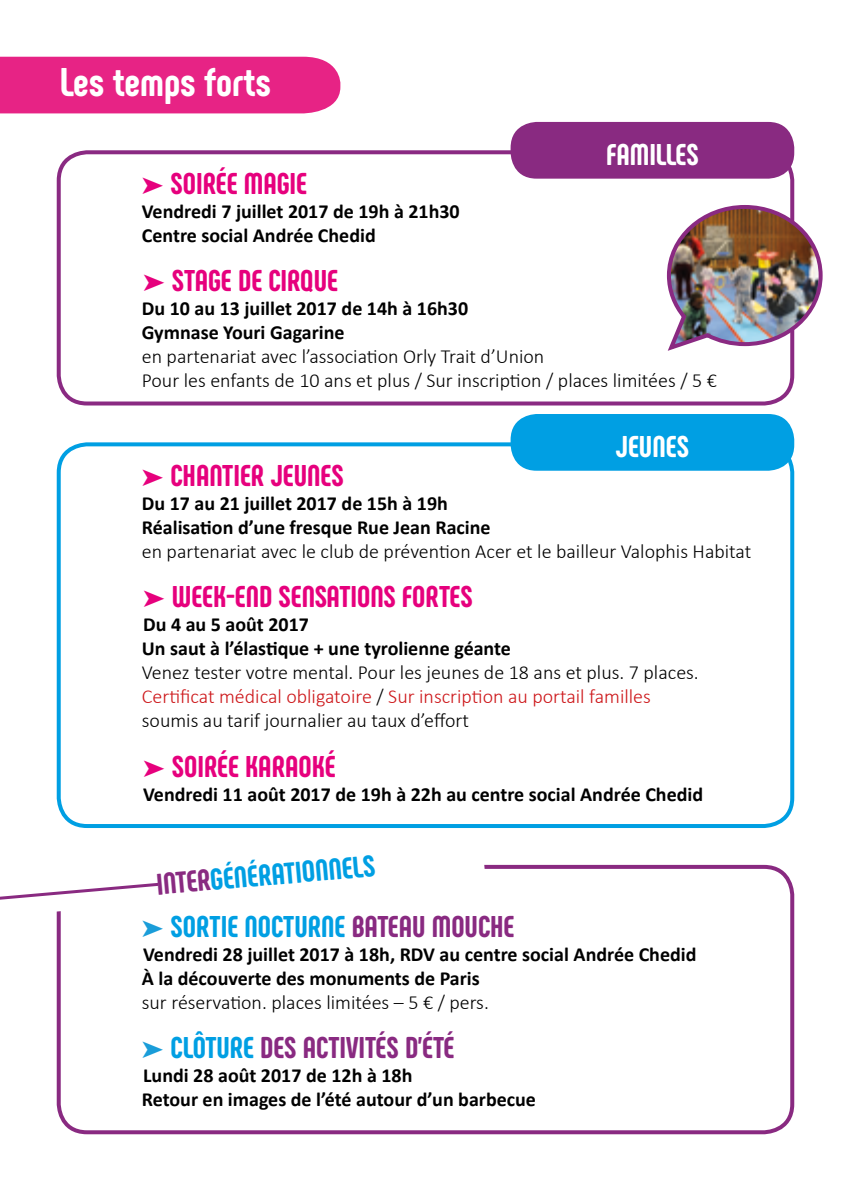
<style>
.page{position:relative;width:851px;height:1191px;background:#fff}
.page>*{position:absolute;margin:0;border:0;box-sizing:border-box;transform-origin:0 0}
.t1{font:800 40px "Phenomena";color:#fff}
.t2{font:800 30px "Phenomena";color:#e6007d}
.t3{font:800 30px "Phenomena";color:#009fe3}
.t4{font:800 30px "Phenomena";color:#892a81}
.t5{font:800 30px "Phenomena";color:#fff}
.t6{font:700 20px/24px "Calibri";color:#000}
.t7{font:300 20px/24px "Calibri";color:#000}
.s1{color:#cd171a}
.s2{color:#892a81}
.s3{color:#1a9dd9}
.s4{color:#009fe3}
</style>
<div class="page">
<div style="left:57px;top:865px;width:737px;height:269px;border:4px solid #892a81;border-radius:28px"></div>
<div style="left:57px;top:442px;width:737px;height:386px;border:4px solid #009fe3;border-radius:28px"></div>
<div style="left:510px;top:414px;width:284px;height:57px;background:#009fe3;border-radius:26px"></div>
<svg style="left:0;top:864px;width:485px;height:48px"></svg>
<div style="left:57px;top:150px;width:737px;height:255px;border:4px solid #8a2a82;border-radius:28px"></div>
<div style="left:510px;top:122px;width:284px;height:57px;background:#892a81;border-radius:26px"></div>
<div style="left:0;top:57px;width:340px;height:56px;background:#e72385"></div>
<img style="left:666px;top:203px;width:157px;height:151px">
<h1 class="t1" style="left:60px;top:57px;width:213px">Les temps forts</h1>
<h2 class="t5" style="left:606px;top:136px;width:94px">FAMILLES</h2>
<h2 class="t2" style="left:142px;top:164px;width:167px">➤ SOIRÉE MAGIE</h2>
<p class="t6" style="left:142px;top:199px;width:319px">Vendredi 7 juillet 2017 de 19h à 21h30<br>Centre social Andrée Chedid</p>
<h2 class="t2" style="left:143px;top:262px;width:196px">➤ STAGE DE CIRQUE</h2>
<p class="t6" style="left:142px;top:296px;width:328px">Du 10 au 13 juillet 2017 de 14h à 16h30<br>Gymnase Youri Gagarine</p>
<p class="t7" style="left:142px;top:343px;width:576px">en partenariat avec l’association Orly Trait d’Union<br>Pour les enfants de 10 ans et plus / Sur inscription / places limitées / 5 €</p>
<h2 class="t5" style="left:615px;top:427px;width:75px">JEUNES</h2>
<h2 class="t2" style="left:142px;top:456px;width:203px">➤ CHANTIER JEUNES</h2>
<p class="t6" style="left:142px;top:491px;width:350px">Du 17 au 21 juillet 2017 de 15h à 19h<br>Réalisation d’une fresque Rue Jean Racine</p>
<p class="t7" style="left:142px;top:538px;width:611px">en partenariat avec le club de prévention Acer et le bailleur Valophis Habitat</p>
<h2 class="t2" style="left:143px;top:578px;width:331px">➤ WEEK-END SENSATIONS FORTES</h2>
<p class="t6" style="left:142px;top:612px;width:370px">Du 4 au 5 août 2017<br>Un saut à l’élastique + une tyrolienne géante</p>
<p class="t7" style="left:142px;top:659px;width:558px">Venez tester votre mental. Pour les jeunes de 18 ans et plus. 7 places.<br><span class="s1">Certificat médical obligatoire</span> / <span class="s1">Sur inscription au portail familles </span>soumis au tarif journalier au taux d’effort</p>
<h2 class="t2" style="left:143px;top:747px;width:194px">➤ SOIRÉE KARAOKÉ</h2>
<p class="t6" style="left:143px;top:782px;width:561px">Vendredi 11 août 2017 de 19h à 22h au centre social Andrée Chedid</p>
<h2 class="t3" style="left:155px;top:865px;width:221px;rotate:-5deg"><span class="s2">INTER</span>GÉNÉRATIONNELS</h2>
<h2 class="t3" style="left:142px;top:907px;width:374px"><span class="s3">➤</span> SORTIE NOCTURNE <span class="s2">BATEAU MOUCHE</span></h2>
<p class="t6" style="left:142px;top:942px;width:556px">Vendredi 28 juillet 2017 à 18h, RDV au centre social Andrée Chedid<br>À la découverte des monuments de Paris</p>
<p class="t7" style="left:142px;top:989px;width:348px">sur réservation. places limitées – 5 € / pers.</p>
<h2 class="t4" style="left:142px;top:1028px;width:314px"><span class="s3">➤</span> <span class="s4">CLÔTURE</span> DES ACTIVITÉS D’ÉTÉ</h2>
<p class="t6" style="left:142px;top:1063px;width:395px">Lundi 28 août 2017 de 12h à 18h<br>Retour en images de l’été autour d’un barbecue</p>
</div>
